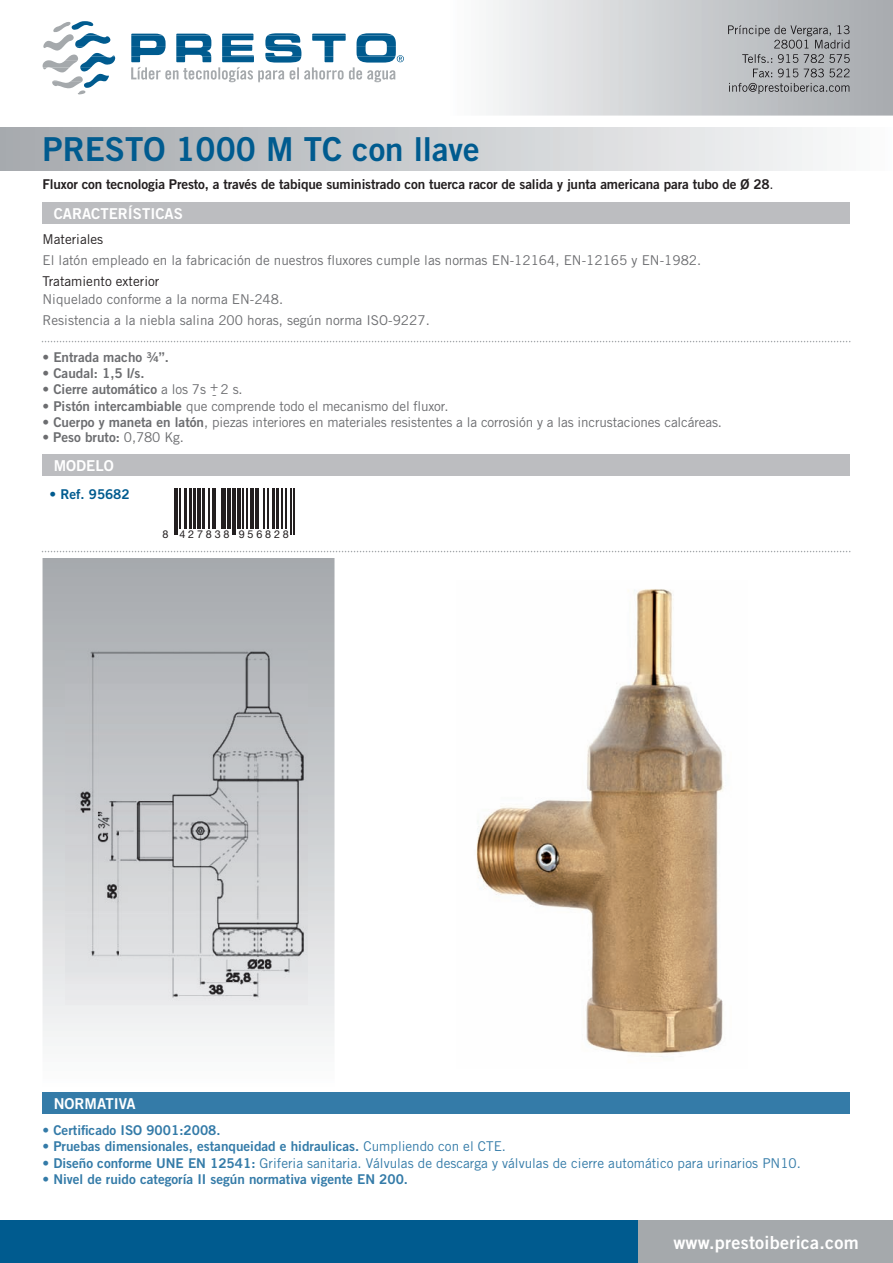
<style>
.page{position:relative;width:893px;height:1263px;background:#fff}
.page>*{position:absolute;margin:0;border:0;box-sizing:border-box;transform-origin:0 0}
.t1{font:33px "Trade Gothic Bold Two";color:#005b8f}
.t2{font:18px "Trade Gothic Bold Two";letter-spacing:.015em;color:#fff}
.t3{font:15px "Trade Gothic Bold Two";color:#fff}
.t4{font:13.5px/21px "Trade Gothic";color:#6c6d70}
.t5{font:13.5px "Trade Gothic Bold Two";color:#347ba8}
.t6{font:13.5px "Trade Gothic";color:#347ba8}
.t7{font:13.5px "Trade Gothic Bold Two";letter-spacing:-.01em;color:#231f20}
.t8{font:13.5px "Trade Gothic Bold Two";color:#6c6d70}
.t9{font:13.5px "Trade Gothic";color:#231f20}
.t10{font:13.5px "Trade Gothic Bold Two";letter-spacing:-.01em;color:#005b8f}
.t11{font:10.8px "Helvetica Neue";letter-spacing:.26em;color:#231f20}
.s1{font-family:"Trade Gothic"}
.s2{font-family:"Trade Gothic Bold Two"}
</style>
<div class="page">
<div style="left:628px;top:1220px;width:265px;height:43px;background:#a5a9ac"></div>
<div style="left:0;top:128px;width:893px;height:42px;background:linear-gradient(to right,#a3a7ab,#fafafb)"></div>
<svg style="left:486px;top:0;width:407px;height:116px"></svg>
<div style="left:0;top:1220px;width:637px;height:43px;background:#005b8f"></div>
<img style="left:728px;top:25px;width:121px;height:11px">
<img style="left:774px;top:40px;width:75px;height:9px">
<img style="left:742px;top:54px;width:108px;height:9px">
<img style="left:753px;top:69px;width:96px;height:8px">
<img style="left:729px;top:83px;width:120px;height:11px">
<svg style="left:42px;top:21px;width:362px;height:74px"></svg>
<div style="left:43px;top:1092px;width:807px;height:22px;background:#347ba8"></div>
<div style="left:43px;top:202px;width:807px;height:21px;background:#bcbdc0"></div>
<svg style="left:42px;top:341px;width:808px;height:1px"></svg>
<svg style="left:43px;top:558px;width:291px;height:488px"></svg>
<div style="left:43px;top:454px;width:807px;height:22px;background:#bcbdc0"></div>
<svg style="left:42px;top:551px;width:808px;height:1px"></svg>
<img style="left:476px;top:589px;width:248px;height:468px">
<img style="left:65px;top:644px;width:242px;height:361px">
<hr style="left:174px;top:488px;width:1px;height:47px;background:#231f20">
<hr style="left:177px;top:488px;width:1px;height:47px;background:#231f20">
<hr style="left:179px;top:488px;width:1px;height:41px;background:#231f20">
<hr style="left:184px;top:488px;width:3px;height:41px;background:#231f20">
<hr style="left:189px;top:488px;width:3px;height:41px;background:#231f20">
<hr style="left:193px;top:488px;width:3px;height:41px;background:#231f20">
<hr style="left:197px;top:488px;width:4px;height:41px;background:#231f20">
<hr style="left:202px;top:488px;width:2px;height:41px;background:#231f20">
<hr style="left:208px;top:488px;width:2px;height:41px;background:#231f20">
<hr style="left:212px;top:488px;width:1px;height:41px;background:#231f20">
<hr style="left:215px;top:488px;width:1px;height:41px;background:#231f20">
<hr style="left:221px;top:488px;width:1px;height:41px;background:#231f20">
<hr style="left:223px;top:488px;width:3px;height:41px;background:#231f20">
<hr style="left:227px;top:488px;width:4px;height:41px;background:#231f20">
<hr style="left:232px;top:488px;width:2px;height:47px;background:#231f20">
<hr style="left:235px;top:488px;width:1px;height:47px;background:#231f20">
<hr style="left:237px;top:488px;width:4px;height:41px;background:#231f20">
<hr style="left:242px;top:488px;width:2px;height:41px;background:#231f20">
<hr style="left:246px;top:488px;width:1px;height:41px;background:#231f20">
<hr style="left:250px;top:488px;width:4px;height:41px;background:#231f20">
<hr style="left:255px;top:488px;width:1px;height:41px;background:#231f20">
<hr style="left:258px;top:488px;width:1px;height:41px;background:#231f20">
<hr style="left:264px;top:488px;width:1px;height:41px;background:#231f20">
<hr style="left:268px;top:488px;width:1px;height:41px;background:#231f20">
<hr style="left:273px;top:488px;width:2px;height:41px;background:#231f20">
<hr style="left:276px;top:488px;width:3px;height:41px;background:#231f20">
<hr style="left:281px;top:488px;width:2px;height:41px;background:#231f20">
<hr style="left:285px;top:488px;width:1px;height:41px;background:#231f20">
<hr style="left:290px;top:488px;width:2px;height:47px;background:#231f20">
<hr style="left:293px;top:488px;width:1px;height:47px;background:#231f20">
<h1 class="t1" style="left:43px;top:129px;width:439px">PRESTO 1000 M TC con llave</h1>
<p class="t7" style="left:43px;top:175px;width:733px">Fluxor con tecnologia Presto, a través de tabique suministrado con tuerca racor de salida y junta americana para tubo de Ø 28<span class="s1">.</span></p>
<p class="t3" style="left:54px;top:204px;width:131px">CARACTERÍSTICAS</p>
<p class="t9" style="left:43px;top:231px;width:62px">Materiales</p>
<p class="t4" style="left:43px;top:249px;width:660px">El latón empleado en la fabricación de nuestros fluxores cumple las normas EN-12164, EN-12165 y EN-1982.</p>
<p class="t9" style="left:43px;top:273px;width:118px">Tratamiento exterior</p>
<p class="t4" style="left:43px;top:288px;width:389px">Niquelado conforme a la norma EN-248.<br>Resistencia a la niebla salina 200 horas, según norma ISO-9227.</p>
<p class="t8" style="left:43px;top:349px;width:128px">• Entrada macho ¾”.</p>
<p class="t8" style="left:43px;top:365px;width:103px">• Caudal: 1,5 l/s.</p>
<p class="t8" style="left:43px;top:381px;width:177px">• Cierre automático <span class="s1">a los 7s </span><sup>+</sup></p>
<p class="t4" style="left:212px;top:379px;width:32px">- 2 s.</p>
<p class="t4" style="left:43px;top:395px;width:408px"><span class="s2">• Pistón intercambiable</span> que comprende todo el mecanismo del fluxor.</p>
<p class="t4" style="left:43px;top:411px;width:681px"><span class="s2">• Cuerpo y maneta en latón</span>, piezas interiores en materiales resistentes a la corrosión y a las incrustaciones calcáreas.</p>
<p class="t8" style="left:43px;top:428px;width:143px"><span class="s1">•</span> Peso bruto: <span class="s1">0,780 Kg.</span></p>
<p class="t3" style="left:54px;top:456px;width:62px">MODELO</p>
<p class="t10" style="left:50px;top:486px;width:82px">• Ref. 95682</p>
<p class="t11" style="left:163px;top:525px;width:128px">8 427838 956828</p>
<p class="t3" style="left:54px;top:1094px;width:83px">NORMATIVA</p>
<p class="t5" style="left:43px;top:1122px;width:180px">• Certificado ISO 9001:2008.</p>
<p class="t5" style="left:43px;top:1138px;width:465px">• Pruebas dimensionales, estanqueidad e hidraulicas. <span class="s1">Cumpliendo con el CTE.</span></p>
<p class="t6" style="left:43px;top:1155px;width:760px"><span class="s2">• Diseño conforme UNE EN 12541:</span> Griferia sanitaria. Válvulas de descarga y válvulas de cierre automático para urinarios PN10.</p>
<p class="t5" style="left:43px;top:1171px;width:367px"><span class="s1">•</span> Nivel de ruido categoría II según normativa vigente EN 200.</p>
<h2 class="t2" style="left:673px;top:1231px;width:187px">www.prestoiberica.com</h2>
</div>
